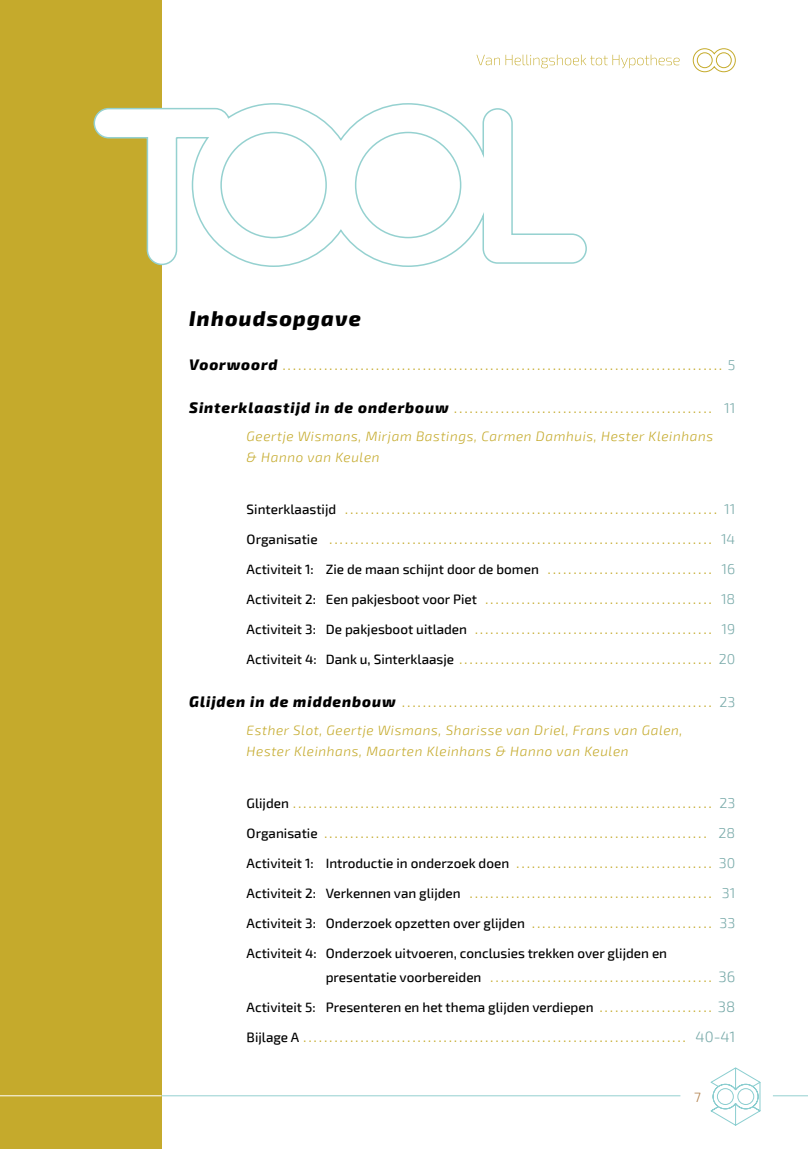
<style>
.page{position:relative;width:808px;height:1149px;background:#fff}
.page>*{position:absolute;margin:0;border:0;box-sizing:border-box;transform-origin:0 0}
.t1{font:italic 800 21px "Exo 2";letter-spacing:.06em;color:#000}
.t2{font:500 13.5px "Exo 2";color:#000}
.t3{font:italic 300 13.5px/21.6px "Exo 2";letter-spacing:.045em;color:#c5aa2c}
.t4{font:300 13.5px "Exo 2";color:#b17f4a}
.t5{font:500 12px "Exo 2";color:#c5aa2c}
.s1{font-weight:800;font-style:italic;font-size:15px;color:#000}
.s2{font-weight:300;font-size:14.25px;color:#7aabaa}
.s3{font-size:13.5px;color:#000}
.s4{font-size:12px;color:#c5aa2c}
.s5{font-weight:300;font-size:15px;color:#7aabaa}
</style>
<div class="page">
<svg style="left:711px;top:1067px;width:49px;height:58px"></svg>
<hr style="left:773px;top:1095px;width:35px;height:1px;background:#94d1d0">
<svg style="left:476px;top:55px;width:203px;height:13px"></svg>
<svg style="left:692px;top:48px;width:44px;height:24px"></svg>
<hr style="left:0;top:1095px;width:680px;height:1px;background:#94d1d0">
<div style="left:0;top:0;width:162px;height:1148px;background:#c5aa2c"></div>
<hr style="left:0;top:1095px;width:162px;height:1px;background:#fff">
<svg style="left:94px;top:103px;width:493px;height:164px"></svg>
<h1 class="t1" style="left:189px;top:306px;width:173px">Inhoudsopgave</h1>
<p class="t5" style="left:189px;top:358px;width:548px"><span class="s1">Voorwoord</span> ..................................................................................... <span class="s2">5</span></p>
<p class="t5" style="left:189px;top:401px;width:548px"><span class="s1">Sinterklaastijd in de onderbouw</span> .................................................. <span class="s2">11</span></p>
<p class="t3" style="left:247px;top:425px;width:468px">Geertje Wismans, Mirjam Bastings, Carmen Damhuis, Hester Kleinhans &amp; Hanno van Keulen</p>
<p class="t5" style="left:247px;top:502px;width:490px"><span class="s3">Sinterklaastijd</span> ........................................................................ <span class="s2">11</span></p>
<p class="t5" style="left:247px;top:532px;width:490px"><span class="s3">Organisatie</span> .......................................................................... <span class="s2">14</span></p>
<p class="t2" style="left:247px;top:561px;width:490px">Activiteit 1: Zie de maan schijnt door de bomen <span class="s4">................................</span> <span class="s2">16</span></p>
<p class="t5" style="left:247px;top:592px;width:490px"><span class="s3">Activiteit 2: Een pakjesboot voor Piet</span> ............................................ <span class="s2">18</span></p>
<p class="t5" style="left:247px;top:622px;width:490px"><span class="s3">Activiteit 3: De pakjesboot uitladen</span> .............................................. <span class="s2">19</span></p>
<p class="t5" style="left:247px;top:652px;width:490px"><span class="s3">Activiteit 4: Dank u, Sinterklaasje</span> ................................................. <span class="s2">20</span></p>
<p class="t5" style="left:189px;top:695px;width:548px"><span class="s1">Glijden in de middenbouw</span> ............................................................ <span class="s2">23</span></p>
<p class="t3" style="left:247px;top:719px;width:437px">Esther Slot, Geertje Wismans, Sharisse van Driel, Frans van Galen,<br>Hester Kleinhans, Maarten Kleinhans &amp; Hanno van Keulen</p>
<p class="t5" style="left:247px;top:796px;width:490px"><span class="s3">Glijden</span> ................................................................................. <span class="s2">23</span></p>
<p class="t5" style="left:247px;top:826px;width:490px"><span class="s3">Organisatie</span> .......................................................................... <span class="s2">28</span></p>
<p class="t2" style="left:247px;top:855px;width:490px">Activiteit 1: Introductie in onderzoek doen <span class="s4">......................................</span> <span class="s2">30</span></p>
<p class="t5" style="left:247px;top:886px;width:490px"><span class="s3">Activiteit 2: Verkennen van glijden</span> ............................................... <span class="s2">31</span></p>
<p class="t2" style="left:247px;top:915px;width:490px">Activiteit 3: Onderzoek opzetten over glijden <span class="s4">...................................</span> <span class="s2">33</span></p>
<p class="t2" style="left:247px;top:945px;width:422px">Activiteit 4: Onderzoek uitvoeren, conclusies trekken over glijden en</p>
<p class="t5" style="left:326px;top:970px;width:411px"><span class="s3">presentatie voorbereiden</span> ........................................... <span class="s5">36</span></p>
<p class="t2" style="left:247px;top:999px;width:490px">Activiteit 5: Presenteren en het thema glijden verdiepen <span class="s4">. . . . . . . . . . . . . . . . . . . . . .</span> <span class="s5">38</span></p>
<p class="t5" style="left:247px;top:1030px;width:490px"><span class="s3">Bijlage A</span> .......................................................................... <span class="s5">40-41</span></p>
<p class="t4" style="left:694px;top:1088px;width:8px">7</p>
</div>
